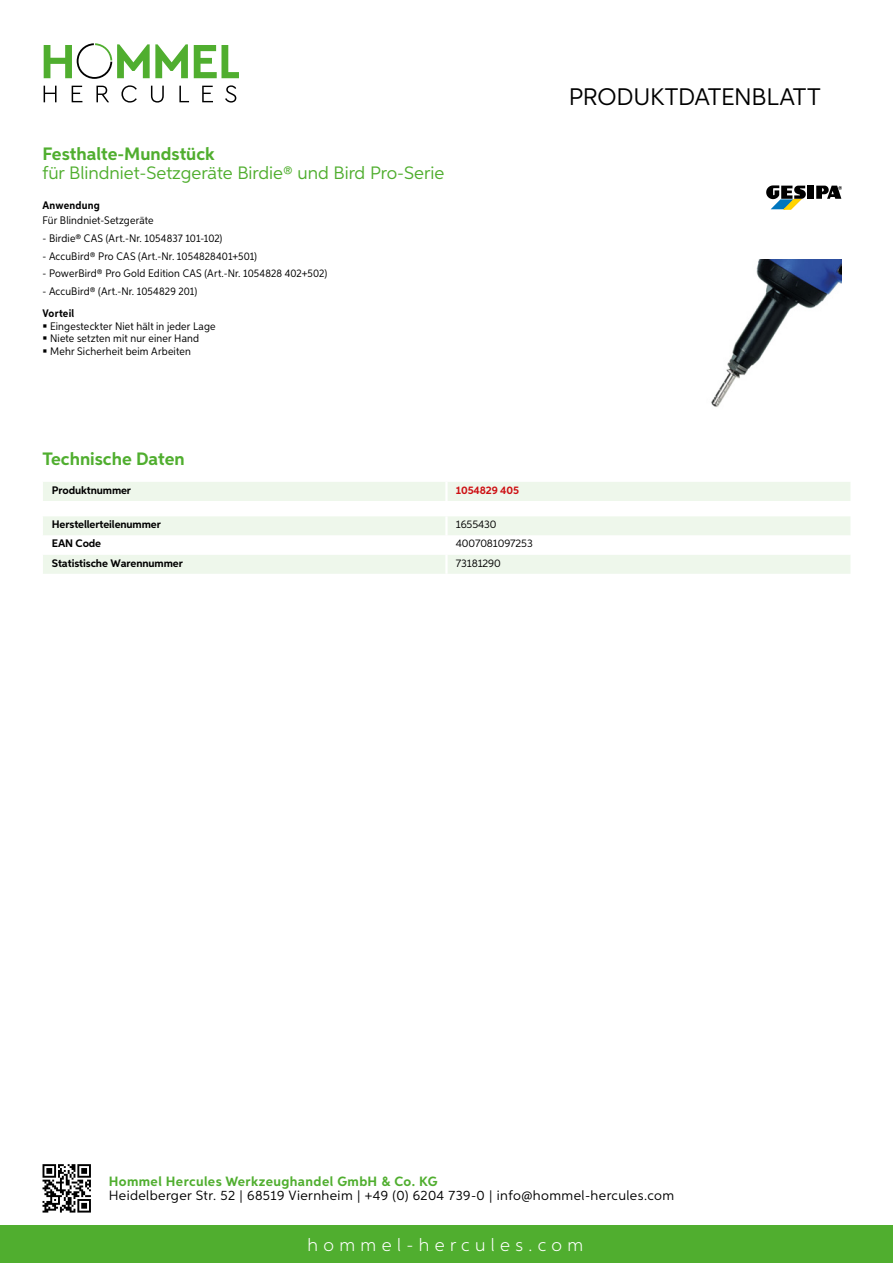
<style>
.page{position:relative;width:893px;height:1263px;background:#fff}
.page>*{position:absolute;margin:0;border:0;box-sizing:border-box;transform-origin:0 0}
.t1{font:24px "Aspira";letter-spacing:-.01em;color:#000}
.t2{font:18px "Aspira";color:#50ae2f}
.t3{font:700 18px "Aspira";color:#50ae2f}
.t4{font:300 18px "Aspira";letter-spacing:.3em;color:#fff}
.t5{font:13.5px "Aspira";letter-spacing:.03em;color:#000}
.t6{font:700 13.5px "Aspira";letter-spacing:.03em;color:#50ae2f}
.t7{font:10.95px/12.8px "Aspira Nar";letter-spacing:.015em;color:#000}
.t8{font:700 10.95px "Aspira";letter-spacing:-.01em;color:#000}
.t9{font:10.95px "Aspira";letter-spacing:-.01em;color:#000}
.t10{font:700 10.95px "Aspira Nar";letter-spacing:.02em;color:#000}
.t11{font:700 10.95px "Aspira";letter-spacing:-.01em;color:#cd1013}
</style>
<div class="page">
<div style="left:0;top:1226px;width:893px;height:37px;background:#50ae2f"></div>
<svg style="left:43px;top:1164px;width:48px;height:48px"></svg>
<svg style="left:194px;top:45px;width:45px;height:33px"></svg>
<svg style="left:44px;top:43px;width:144px;height:36px"></svg>
<svg style="left:44px;top:86px;width:13px;height:16px"></svg>
<svg style="left:72px;top:86px;width:10px;height:16px"></svg>
<svg style="left:96px;top:86px;width:13px;height:16px"></svg>
<svg style="left:121px;top:85px;width:16px;height:18px"></svg>
<svg style="left:151px;top:86px;width:13px;height:17px"></svg>
<svg style="left:179px;top:86px;width:10px;height:16px"></svg>
<svg style="left:202px;top:86px;width:11px;height:16px"></svg>
<svg style="left:225px;top:85px;width:11px;height:18px"></svg>
<div style="left:43px;top:482px;width:807px;height:19px;background:#eef7eb"></div>
<hr style="left:445px;top:482px;width:3px;height:19px;background:#fff">
<svg style="left:43px;top:516px;width:807px;height:58px"></svg>
<hr style="left:445px;top:555px;width:3px;height:19px;background:#fff">
<img style="left:711px;top:259px;width:131px;height:148px">
<div style="left:807px;top:186px;width:7px;height:13px;background:#000"></div>
<svg style="left:766px;top:185px;width:40px;height:25px"></svg>
<svg style="left:816px;top:186px;width:26px;height:13px"></svg>
<h2 class="t3" style="left:43px;top:142px;width:174px">Festhalte-Mundstück</h2>
<h2 class="t2" style="left:43px;top:162px;width:403px">für Blindniet-Setzgeräte Birdie® und Bird Pro-Serie</h2>
<p class="t10" style="left:43px;top:199px;width:59px">Anwendung</p>
<p class="t7" style="left:43px;top:214px;width:113px">Für Blindniet-Setzgeräte</p>
<p class="t7" style="left:43px;top:232px;width:181px">- Birdie® CAS (Art.-Nr. 1054837 101-102)</p>
<p class="t7" style="left:43px;top:249px;width:216px">- AccuBird® Pro CAS (Art.-Nr. 1054828401+501)</p>
<p class="t7" style="left:43px;top:267px;width:286px">- PowerBird® Pro Gold Edition CAS (Art.-Nr. 1054828 402+502)</p>
<p class="t7" style="left:43px;top:284px;width:156px">- AccuBird® (Art.-Nr. 1054829 201)</p>
<p class="t10" style="left:43px;top:306px;width:33px">Vorteil</p>
<p class="t7" style="left:50px;top:319px;width:167px">Eingesteckter Niet hält in jeder Lage<br>Niete setzten mit nur einer Hand<br>Mehr Sicherheit beim Arbeiten</p>
<h2 class="t3" style="left:43px;top:448px;width:144px">Technische Daten</h2>
<p class="t8" style="left:52px;top:483px;width:81px">Produktnummer</p>
<p class="t11" style="left:456px;top:483px;width:65px">1054829 405</p>
<p class="t8" style="left:52px;top:518px;width:111px">Herstellerteilenummer</p>
<p class="t9" style="left:456px;top:518px;width:42px">1655430</p>
<p class="t8" style="left:52px;top:537px;width:51px">EAN Code</p>
<p class="t9" style="left:456px;top:537px;width:78px">4007081097253</p>
<p class="t8" style="left:52px;top:556px;width:132px">Statistische Warennummer</p>
<p class="t9" style="left:456px;top:556px;width:46px">73181290</p>
<h1 class="t1" style="left:569px;top:82px;width:253px">Produktdatenblatt</h1>
<p class="t6" style="left:109px;top:1172px;width:330px">Hommel Hercules Werkzeughandel GmbH &amp; Co. KG</p>
<p class="t5" style="left:109px;top:1187px;width:567px">Heidelberger Str. 52 | 68519 Viernheim | +49 (0) 6204 739-0 | info@hommel-hercules.com</p>
<h2 class="t4" style="left:307px;top:1234px;width:277px">hommel-hercules.com</h2>
</div>
